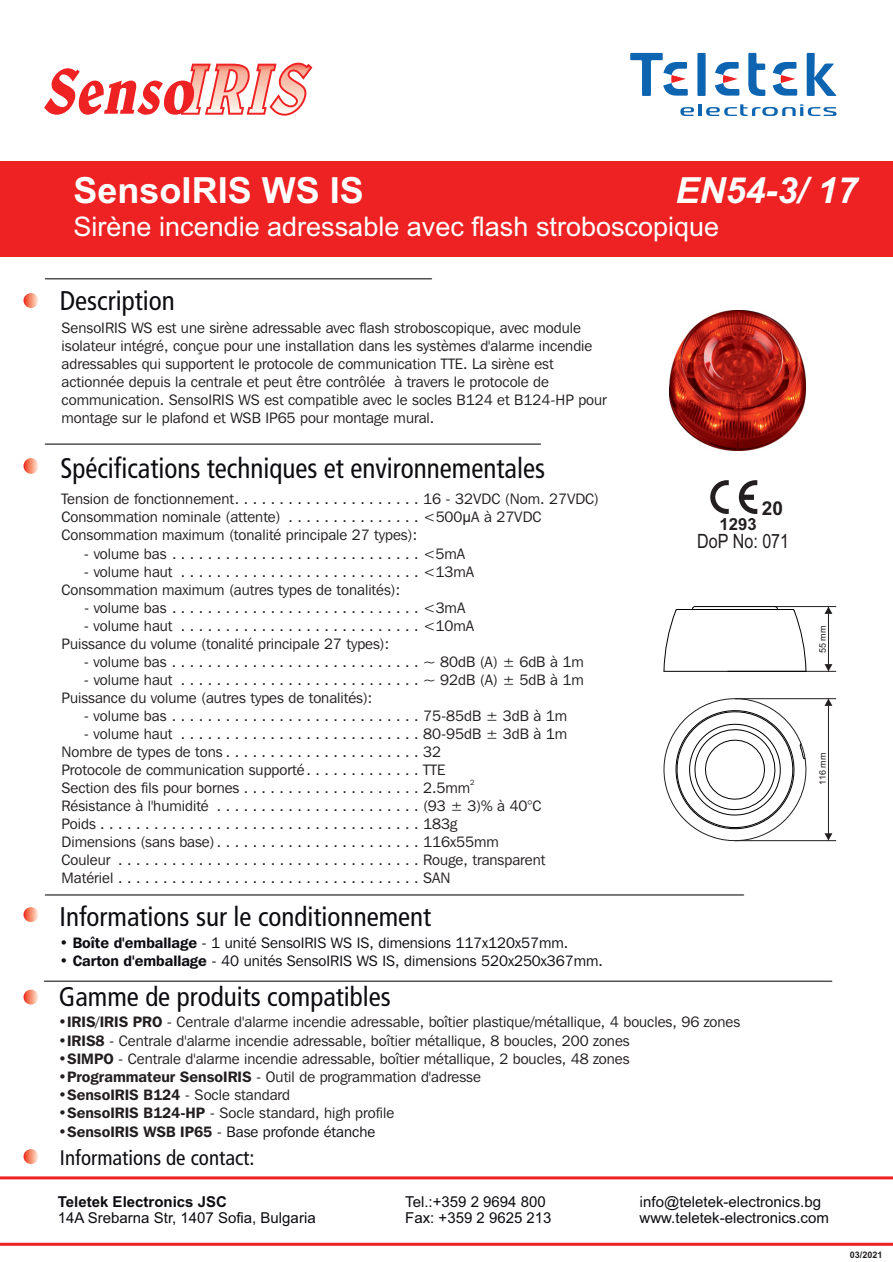
<style>
.page{position:relative;width:893px;height:1262px;background:#fff}
.page>*{position:absolute;margin:0;border:0;box-sizing:border-box;transform-origin:0 0}
.t1{font:700 36px "Arial";color:#fff}
.t2{font:italic 700 36px "Arial";color:#fff}
.t3{font:condensed 28.35px "Frutiger LT Std";color:#0d0c11;scale:.95 1}
.t4{font:condensed 27px "Frutiger LT Std";color:#0d0c11}
.t5{font:27px "Arial";color:#fff}
.t6{font:condensed 21px "Frutiger LT Std";color:#0d0c11}
.t7{font:19.65px "Arial Narrow";color:#231f20}
.t8{font:700 19.05px "Arial";color:#231f20}
.t9{font:700 16.65px "Arial";color:#231f20}
.t10{font:15px/18px "Franklin Gothic IT Cby BT";color:#231f20}
.t11{font:15px "Franklin Gothic IT Cby BT";color:#0d0c11}
.t12{font:15px/16.8px "Arial";color:#0d0c11}
.t13{font:700 15px "Arial";color:#0d0c11}
.t14{font:9px "Arial";color:#231f20}
.t15{font:700 9px "Arial";color:#231f20}
.t16{font:7.5px "Franklin Gothic IT Cby BT";color:#231f20}
.s1{font-family:"Arial"}
.s2{font-weight:600}
.s3{color:#231f20}
.s4{font-weight:600;color:#231f20}
.s5{font-family:"Ebrima"}
</style>
<div class="page">
<svg style="left:680px;top:104px;width:156px;height:12px"></svg>
<div style="left:697px;top:53px;width:8px;height:43px;background:#0d65b2"></div>
<svg style="left:748px;top:53px;width:17px;height:43px"></svg>
<svg style="left:806px;top:53px;width:30px;height:43px"></svg>
<svg style="left:630px;top:53px;width:57px;height:43px"></svg>
<svg style="left:715px;top:62px;width:24px;height:34px"></svg>
<svg style="left:772px;top:62px;width:25px;height:34px"></svg>
<div style="left:0;top:161px;width:893px;height:96px;background:#ee2123"></div>
<svg style="left:24px;top:1149px;width:14px;height:15px"></svg>
<hr style="left:0;top:1176px;width:893px;height:3px;background:#ee2123">
<hr style="left:0;top:1242px;width:893px;height:3px;background:#ee2123">
<svg style="left:44px;top:62px;width:269px;height:54px"></svg>
<hr style="left:45px;top:894px;width:698px;height:1px;background:#4f5250">
<svg style="left:24px;top:907px;width:14px;height:15px"></svg>
<svg style="left:24px;top:293px;width:14px;height:15px"></svg>
<hr style="left:45px;top:278px;width:386px;height:1px;background:#4f5250">
<svg style="left:24px;top:458px;width:14px;height:16px"></svg>
<hr style="left:45px;top:443px;width:495px;height:2px;background:#4f5250">
<img style="left:669px;top:310px;width:136px;height:141px">
<hr style="left:727px;top:671px;width:109px;height:1px;background:#231f20">
<hr style="left:773px;top:606px;width:63px;height:1px;background:#231f20">
<hr style="left:828px;top:606px;width:1px;height:65px;background:#231f20">
<svg style="left:824px;top:664px;width:8px;height:7px"></svg>
<svg style="left:824px;top:606px;width:8px;height:8px"></svg>
<hr style="left:735px;top:698px;width:101px;height:1px;background:#231f20">
<hr style="left:734px;top:840px;width:102px;height:1px;background:#231f20">
<hr style="left:828px;top:698px;width:1px;height:142px;background:#231f20">
<svg style="left:824px;top:833px;width:8px;height:7px"></svg>
<svg style="left:824px;top:698px;width:8px;height:8px"></svg>
<svg style="left:692px;top:606px;width:86px;height:3px"></svg>
<svg style="left:663px;top:609px;width:15px;height:63px"></svg>
<svg style="left:792px;top:609px;width:14px;height:63px"></svg>
<hr style="left:677px;top:609px;width:115px;height:1px;background:#000002">
<hr style="left:664px;top:671px;width:141px;height:1px;background:#000002">
<svg style="left:663px;top:698px;width:153px;height:144px"></svg>
<hr style="left:44px;top:980px;width:787px;height:2px;background:#4f5250">
<svg style="left:24px;top:989px;width:14px;height:15px"></svg>
<svg style="left:710px;top:480px;width:47px;height:34px"></svg>
<h1 class="t2" style="left:675px;top:177px;width:184px">EN54-3/ 17</h1>
<h1 class="t1" style="left:74px;top:177px;width:292px">SensoIRIS WS IS</h1>
<h3 class="t5" style="left:74px;top:216px;width:647px">Sirène incendie adressable avec flash stroboscopique</h3>
<h3 class="t4" style="left:60px;top:290px;width:116px">Description</h3>
<p class="t10" style="left:62px;top:319px;width:547px">SensoIRIS WS est une sirène adressable avec flash stroboscopique, avec module isolateur intégré, conçue pour une installation dans les systèmes d'alarme incendie adressables qui supportent le protocole de communication TTE. La sirène est actionnée depuis la centrale et peut être contrôlée à travers le protocole de communication. SensoIRIS WS est compatible avec le socles B124 et B124-HP pour montage sur le plafond et WSB IP65 pour montage mural.</p>
<h2 class="t3" style="left:60px;top:457px;width:511px">Spécifications techniques et environnementales</h2>
<p class="t10" style="left:62px;top:491px;width:539px">Tension de fonctionnement. . . . . . . . . . . . . . . . . . . . . 16 - 32VDC (Nom. 27VDC)</p>
<p class="t10" style="left:61px;top:527px;width:357px">Consommation maximum (tonalité principale 27 types):</p>
<p class="t10" style="left:62px;top:509px;width:481px">Consommation nominale (attente) . . . . . . . . . . . . . . . &lt;500<span class="s1">μ</span>A à 27VDC</p>
<p class="t10" style="left:84px;top:545px;width:383px">- volume bas............................&lt;5mA</p>
<p class="t10" style="left:62px;top:563px;width:414px;text-indent:22px">- volume haut ...........................&lt;13mA<br>Consommation maximum (autres types de tonalités):</p>
<p class="t10" style="left:84px;top:599px;width:383px">- volume bas............................&lt;3mA</p>
<p class="t10" style="left:61px;top:617px;width:414px;text-indent:22px">- volume haut ...........................&lt;10mA<br>Puissance du volume (tonalité principale 27 types):</p>
<p class="t10" style="left:84px;top:653px;width:501px">- volume bas............................~ 80dB (A) ± 6dB à 1m</p>
<p class="t10" style="left:61px;top:689px;width:312px">Puissance du volume (autres types de tonalités):</p>
<p class="t10" style="left:84px;top:707px;width:485px">- volume bas............................75-85dB ± 3dB à 1m</p>
<p class="t10" style="left:61px;top:725px;width:507px;text-indent:22px">- volume haut ...........................80-95dB ± 3dB à 1m<br>Nombre de types de tons......................32</p>
<p class="t16" style="left:470px;top:779px;width:6px">2</p>
<p class="t10" style="left:61px;top:779px;width:481px">Section des fils pour bornes . . . . . . . . . . . . . . . . . . . . 2.5mm<br>Résistance à l'humidité . . . . . . . . . . . . . . . . . . . . . . . (93 ± 3)% à 40°C<br>Poids....................................183g</p>
<p class="t10" style="left:84px;top:671px;width:501px">- volume haut ...........................~ 92dB (A) ± 5dB à 1m</p>
<p class="t10" style="left:61px;top:761px;width:385px">Protocole de communication supporté. . . . . . . . . . . . . TTE</p>
<p class="t10" style="left:62px;top:833px;width:485px">Dimensions (sans base). . . . . . . . . . . . . . . . . . . . . . . 116x55mm<br>Couleur ..................................Rouge, transparent<br>Matériel..................................SAN</p>
<h3 class="t4" style="left:59px;top:905px;width:373px">Informations sur le conditionnement</h3>
<p class="t11" style="left:59px;top:936px;width:510px">• <span class="s2">Boîte d'emballage</span> - 1 unité SensoIRIS WS IS, dimensions 117x120x57mm.</p>
<p class="t11" style="left:59px;top:954px;width:545px">• <span class="s2">Carton d'emballage</span> - 40 unités SensoIRIS WS IS, dimensions 520x250x367mm.</p>
<h3 class="t4" style="left:59px;top:985px;width:333px">Gamme de produits compatibles</h3>
<p class="t8" style="left:761px;top:501px;width:23px">20</p>
<p class="t9" style="left:719px;top:518px;width:39px">1293</p>
<h3 class="t7" style="left:697px;top:533px;width:94px">DoP No: 071</h3>
<p class="t10" style="left:58px;top:1014px;width:683px">•<span class="s2">IRIS</span>/<span class="s2">IRIS PRO</span> - Centrale d'alarme incendie adressable, boîtier plastique/métallique, 4 boucles, 96 zones</p>
<p class="t10" style="left:58px;top:1050px;width:573px">•<span class="s2">SIMPO</span> - Centrale d'alarme incendie adressable, boîtier métallique, 2 boucles, 48 zones</p>
<p class="t10" style="left:58px;top:1069px;width:424px">•<span class="s2">Programmateur SensoIRIS</span> - Outil de programmation d'adresse</p>
<p class="t10" style="left:58px;top:1087px;width:233px">•<span class="s2">SensoIRIS B124</span> - Socle standard</p>
<p class="t11" style="left:58px;top:1125px;width:318px"><span class="s3">•</span><span class="s4">SensoIRIS WSB IP65</span> <span class="s3">-</span> Base profonde étanche</p>
<p class="t10" style="left:58px;top:1032px;width:573px">•<span class="s2">IRIS8</span> - Centrale d'alarme incendie adressable, boîtier métallique, 8 boucles, 200 zones</p>
<p class="t10" style="left:58px;top:1105px;width:337px">•<span class="s2">SensoIRIS B124-HP</span> - Socle standard, high profile</p>
<h3 class="t6" style="left:60px;top:1149px;width:196px">Informations de contact:</h3>
<p class="t14" style="left:819px;top:653px;width:29px;rotate:-90deg">55 mm</p>
<p class="t14" style="left:819px;top:785px;width:34px;rotate:-90deg">116 mm</p>
<p class="t13" style="left:58px;top:1195px;width:170px">Teletek Electronics JSC</p>
<p class="t12" style="left:58px;top:1211px;width:259px">14A Srebarna Str, 1407 Sofia, Bulgaria</p>
<p class="t12" style="left:405px;top:1194px;width:148px">Tel.:+359 2 9694 800<br>Fax: +359 2 9625 213</p>
<p class="t12" style="left:639px;top:1194px;width:191px"><span class="s5">i</span>nfo@teletek-electronics.bg www.teletek-electronics.com</p>
<p class="t15" style="left:850px;top:1251px;width:34px">03/2021</p>
</div>
